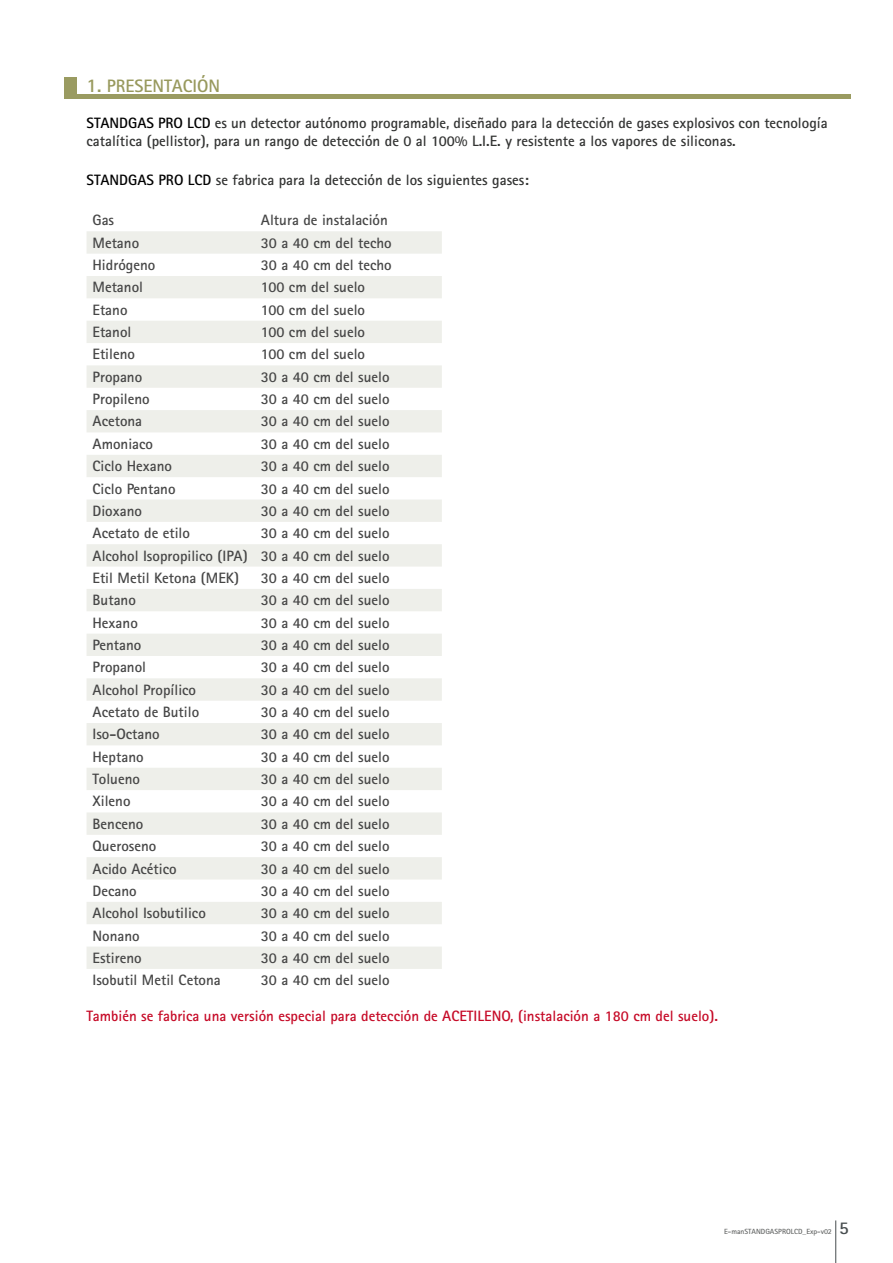
<style>
.page{position:relative;width:893px;height:1263px;background:#fff}
.page>*{position:absolute;margin:0;border:0;box-sizing:border-box;transform-origin:0 0}
.t1{font:700 18px "Rotis Sans Serif";color:#98995d}
.t2{font:700 18px "Rotis Sans Serif";color:#474d4f}
.t3{font:700 15px/22.4px "Rotis Sans Serif";color:#464646;text-align:justify}
.t4{font:700 15px/18px "Rotis Sans Serif";color:#333433}
.t5{font:700 15px "Rotis Sans Serif";color:#c60a27}
.t6{font:700 7.5px "Rotis Sans Serif";color:#656766}
.s1{font-size:19.5px}
.s2{color:#000}
</style>
<div class="page">
<hr style="left:835px;top:1220px;width:1px;height:43px;background:#474d4f">
<svg style="left:87px;top:231px;width:355px;height:738px;fill:#f0f1ed"></svg>
<div style="left:64px;top:77px;width:13px;height:19px;background:#9a9b61"></div>
<hr style="left:64px;top:95px;width:786px;height:4px;background:#9a9b61">
<p class="t1" style="left:87px;top:74px;width:135px"><span class="s1">1</span>. PRESENTACIÓN</p>
<p class="t4" style="left:87px;top:114px;width:743px"><span class="s2">STANDGAS PRO LCD</span> es un detector autónomo programable, diseñado para la detección de gases explosivos con tecnología catalítica (pellistor), para un rango de detección de 0 al 100% L.I.E. y resistente a los vapores de siliconas.</p>
<p class="t4" style="left:87px;top:171px;width:444px"><span class="s2">STANDGAS PRO LCD</span> se fabrica para la detección de los siguientes gases:</p>
<p class="t3" style="left:93px;top:209px;width:23px">Gas</p>
<p class="t3" style="left:261px;top:209px;width:128px">Altura de instalación</p>
<p class="t3" style="left:93px;top:231px;width:48px">Metano</p>
<p class="t3" style="left:261px;top:231px;width:132px">30 a 40 cm del techo</p>
<p class="t3" style="left:93px;top:253px;width:64px">Hidrógeno</p>
<p class="t3" style="left:261px;top:253px;width:132px">30 a 40 cm del techo</p>
<p class="t3" style="left:93px;top:276px;width:52px">Metanol</p>
<p class="t3" style="left:261px;top:276px;width:106px">100 cm del suelo</p>
<p class="t3" style="left:93px;top:298px;width:37px">Etano</p>
<p class="t3" style="left:261px;top:298px;width:106px">100 cm del suelo</p>
<p class="t3" style="left:93px;top:320px;width:40px">Etanol</p>
<p class="t3" style="left:261px;top:320px;width:106px">100 cm del suelo</p>
<p class="t3" style="left:93px;top:343px;width:44px">Etileno</p>
<p class="t3" style="left:261px;top:343px;width:106px">100 cm del suelo</p>
<p class="t3" style="left:93px;top:365px;width:51px">Propano</p>
<p class="t3" style="left:261px;top:365px;width:130px">30 a 40 cm del suelo</p>
<p class="t3" style="left:93px;top:388px;width:59px">Propileno</p>
<p class="t3" style="left:261px;top:388px;width:130px">30 a 40 cm del suelo</p>
<p class="t3" style="left:93px;top:410px;width:51px">Acetona</p>
<p class="t3" style="left:261px;top:410px;width:130px">30 a 40 cm del suelo</p>
<p class="t3" style="left:93px;top:432px;width:62px">Amoniaco</p>
<p class="t3" style="left:261px;top:432px;width:130px">30 a 40 cm del suelo</p>
<p class="t3" style="left:93px;top:455px;width:81px">Ciclo Hexano</p>
<p class="t3" style="left:261px;top:455px;width:130px">30 a 40 cm del suelo</p>
<p class="t3" style="left:93px;top:477px;width:85px">Ciclo Pentano</p>
<p class="t3" style="left:261px;top:477px;width:130px">30 a 40 cm del suelo</p>
<p class="t3" style="left:93px;top:499px;width:51px">Dioxano</p>
<p class="t3" style="left:261px;top:499px;width:130px">30 a 40 cm del suelo</p>
<p class="t3" style="left:93px;top:522px;width:99px">Acetato de etilo</p>
<p class="t3" style="left:93px;top:522px;width:298px;text-indent:168px">30 a 40 cm del suelo Alcohol Isopropilico (IPA) 30 a 40 cm del suelo Etil Metil Ketona (MEK)</p>
<p class="t3" style="left:261px;top:566px;width:130px">30 a 40 cm del suelo</p>
<p class="t3" style="left:93px;top:589px;width:45px">Butano</p>
<p class="t3" style="left:261px;top:589px;width:130px">30 a 40 cm del suelo</p>
<p class="t3" style="left:93px;top:611px;width:47px">Hexano</p>
<p class="t3" style="left:261px;top:611px;width:130px">30 a 40 cm del suelo</p>
<p class="t3" style="left:93px;top:633px;width:50px">Pentano</p>
<p class="t3" style="left:261px;top:633px;width:130px">30 a 40 cm del suelo</p>
<p class="t3" style="left:93px;top:656px;width:55px">Propanol</p>
<p class="t3" style="left:261px;top:656px;width:130px">30 a 40 cm del suelo</p>
<p class="t3" style="left:93px;top:678px;width:105px">Alcohol Propílico</p>
<p class="t3" style="left:261px;top:678px;width:130px">30 a 40 cm del suelo</p>
<p class="t3" style="left:93px;top:700px;width:108px">Acetato de Butilo</p>
<p class="t3" style="left:261px;top:700px;width:130px">30 a 40 cm del suelo</p>
<p class="t3" style="left:93px;top:723px;width:69px">Iso-Octano</p>
<p class="t3" style="left:261px;top:723px;width:130px">30 a 40 cm del suelo</p>
<p class="t3" style="left:93px;top:745px;width:53px">Heptano</p>
<p class="t3" style="left:261px;top:745px;width:130px">30 a 40 cm del suelo</p>
<p class="t3" style="left:93px;top:767px;width:49px">Tolueno</p>
<p class="t3" style="left:261px;top:767px;width:130px">30 a 40 cm del suelo</p>
<p class="t3" style="left:93px;top:790px;width:40px">Xileno</p>
<p class="t3" style="left:261px;top:790px;width:130px">30 a 40 cm del suelo</p>
<p class="t3" style="left:93px;top:812px;width:52px">Benceno</p>
<p class="t3" style="left:261px;top:812px;width:130px">30 a 40 cm del suelo</p>
<p class="t3" style="left:93px;top:835px;width:65px">Queroseno</p>
<p class="t3" style="left:261px;top:835px;width:130px">30 a 40 cm del suelo</p>
<p class="t3" style="left:93px;top:857px;width:86px">Acido Acético</p>
<p class="t3" style="left:261px;top:857px;width:130px">30 a 40 cm del suelo</p>
<p class="t3" style="left:93px;top:879px;width:46px">Decano</p>
<p class="t3" style="left:261px;top:879px;width:130px">30 a 40 cm del suelo</p>
<p class="t3" style="left:93px;top:902px;width:115px">Alcohol Isobutilico</p>
<p class="t3" style="left:261px;top:902px;width:130px">30 a 40 cm del suelo</p>
<p class="t3" style="left:93px;top:924px;width:49px">Nonano</p>
<p class="t3" style="left:261px;top:924px;width:130px">30 a 40 cm del suelo</p>
<p class="t3" style="left:93px;top:946px;width:51px">Estireno</p>
<p class="t3" style="left:261px;top:946px;width:130px">30 a 40 cm del suelo</p>
<p class="t3" style="left:93px;top:969px;width:130px">Isobutil Metil Cetona</p>
<p class="t3" style="left:261px;top:969px;width:130px">30 a 40 cm del suelo</p>
<p class="t5" style="left:87px;top:1007px;width:633px">También se fabrica una versión especial para detección de ACETILENO, (instalación a 180 cm del suelo).</p>
<p class="t6" style="left:724px;top:1227px;width:109px">E-manSTANDGASPROLCD_Exp-v02</p>
<p class="t2" style="left:839px;top:1217px;width:11px">5</p>
</div>
